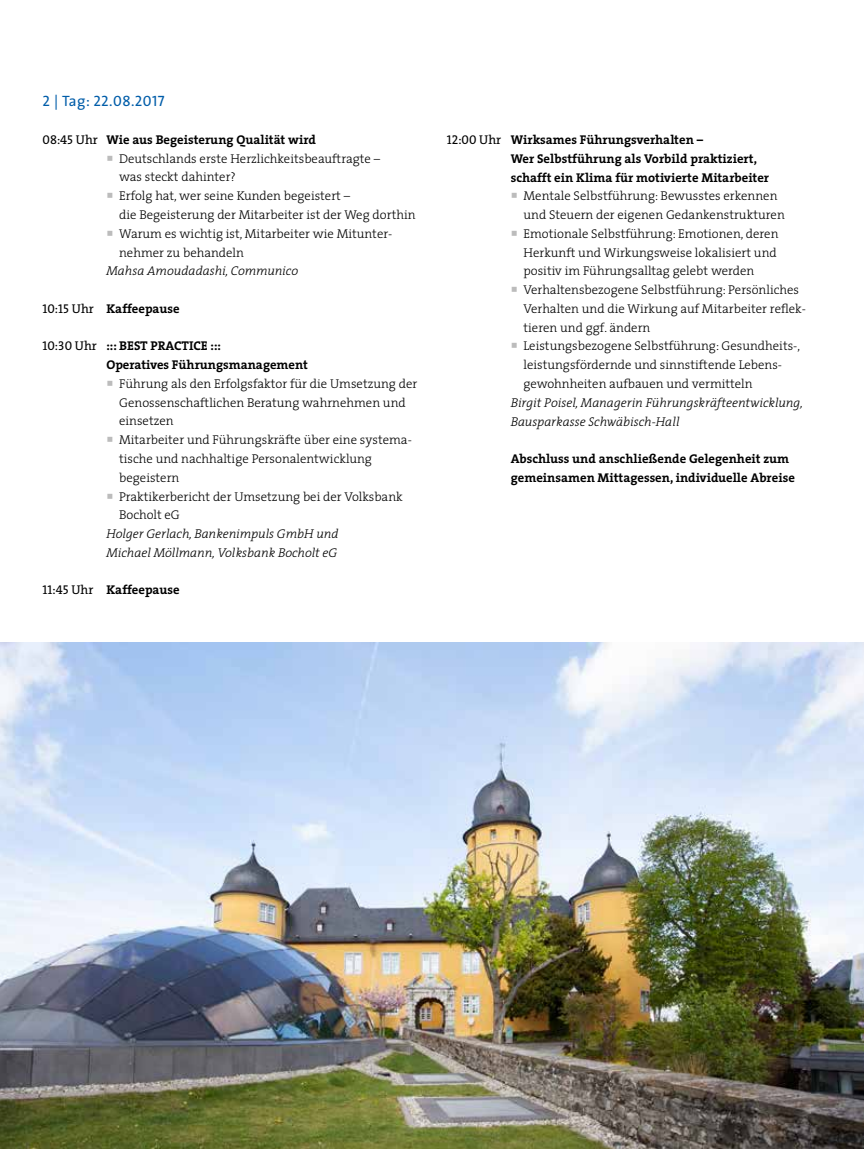
<style>
.page{position:relative;width:864px;height:1149px;background:#fff}
.page>*{position:absolute;margin:0;border:0;box-sizing:border-box;transform-origin:0 0}
.t1{font:15px "The Sans Caps";letter-spacing:.03em;color:#005da9}
.t2{font:300 12.75px/18.8px "The Serif";color:#000}
.t3{font:700 12.75px/18.8px "The Serif";color:#000}
.t4{font:italic 300 12.75px/18.8px "The Serif";color:#000}
.s1{font-family:"The Sans"}
.s2{font-family:"The Serif Caps";font-weight:400}
.s3{font-weight:400}
.s4{font-weight:700}
</style>
<div class="page">
<img style="left:0;top:642px;width:863px;height:506px">
<p class="t1" style="left:43px;top:89px;width:124px">2 <span class="s1">| Tag:</span> 22<span class="s1">.</span>08<span class="s1">.</span>2017</p>
<p class="t2" style="left:119px;top:130px;width:298px;text-indent:-77px"><span class="s2">08</span><span class="s3">:</span><span class="s2">45</span> <span class="s3">Uhr</span> <span class="s4">Wie aus Begeisterung Qualität wird<br></span>Deutschlands erste Herzlichkeitsbeauftragte –<br>was steckt dahinter?<br>Erfolg hat, wer seine Kunden begeistert –<br>die Begeisterung der Mitarbeiter ist der Weg dorthin Warum es wichtig ist, Mitarbeiter wie Mitunter&shy;nehmer zu behandeln</p>
<p class="t4" style="left:106px;top:261px;width:193px">Mahsa Amoudadashi, Communico</p>
<p class="t3" style="left:43px;top:299px;width:138px"><span class="s2">10</span><span class="s3">:</span><span class="s2">15</span> <span class="s3">Uhr</span> Kaffeepause</p>
<p class="t3" style="left:106px;top:336px;width:203px;text-indent:-64px"><span class="s2">10</span><span class="s3">:</span><span class="s2">30</span> <span class="s3">Uhr</span> ::: BEST PRACTICE :::<br>Operatives Führungsmanagement</p>
<p class="t2" style="left:119px;top:373px;width:299px">Führung als den Erfolgsfaktor für die Umsetzung der Genossenschaftlichen Beratung wahrnehmen und einsetzen<br>Mitarbeiter und Führungskräfte über eine systema&shy;tische und nachhaltige Personalentwicklung begeistern<br>Praktikerbericht der Umsetzung bei der Volksbank Bocholt eG</p>
<p class="t4" style="left:106px;top:524px;width:234px">Holger Gerlach, Bankenimpuls GmbH und<br>Michael Möllmann, Volksbank Bocholt eG</p>
<p class="t3" style="left:43px;top:580px;width:138px"><span class="s2">11</span><span class="s3">:</span><span class="s2">45</span> <span class="s3">Uhr</span> Kaffeepause</p>
<p class="t3" style="left:510px;top:130px;width:260px;text-indent:-64px"><span class="s2">12</span><span class="s3">:</span><span class="s2">00</span> <span class="s3">Uhr</span> Wirksames Führungsverhalten –<br>Wer Selbstführung als Vorbild praktiziert, schafft ein Klima für motivierte Mitarbeiter</p>
<p class="t2" style="left:523px;top:186px;width:284px">Mentale Selbstführung: Bewusstes erkennen<br>und Steuern der eigenen Gedankenstrukturen Emotionale Selbstführung: Emotionen, deren Herkunft und Wirkungsweise lokalisiert und positiv im Führungsalltag gelebt werden Verhaltensbezogene Selbstführung: Persönliches Verhalten und die Wirkung auf Mitarbeiter reflek&shy;tieren und ggf. ändern<br>Leistungsbezogene Selbstführung: Gesundheits-, leistungsfördernde und sinnstiftende Lebens&shy;gewohnheiten aufbauen und vermitteln</p>
<p class="t4" style="left:510px;top:392px;width:293px">Birgit Poisel, Managerin Führungskräfteentwicklung,<br>Bausparkasse Schwäbisch-Hall</p>
<p class="t3" style="left:510px;top:449px;width:285px">Abschluss und anschließende Gelegenheit zum gemeinsamen Mittagessen, individuelle Abreise</p>
</div>
